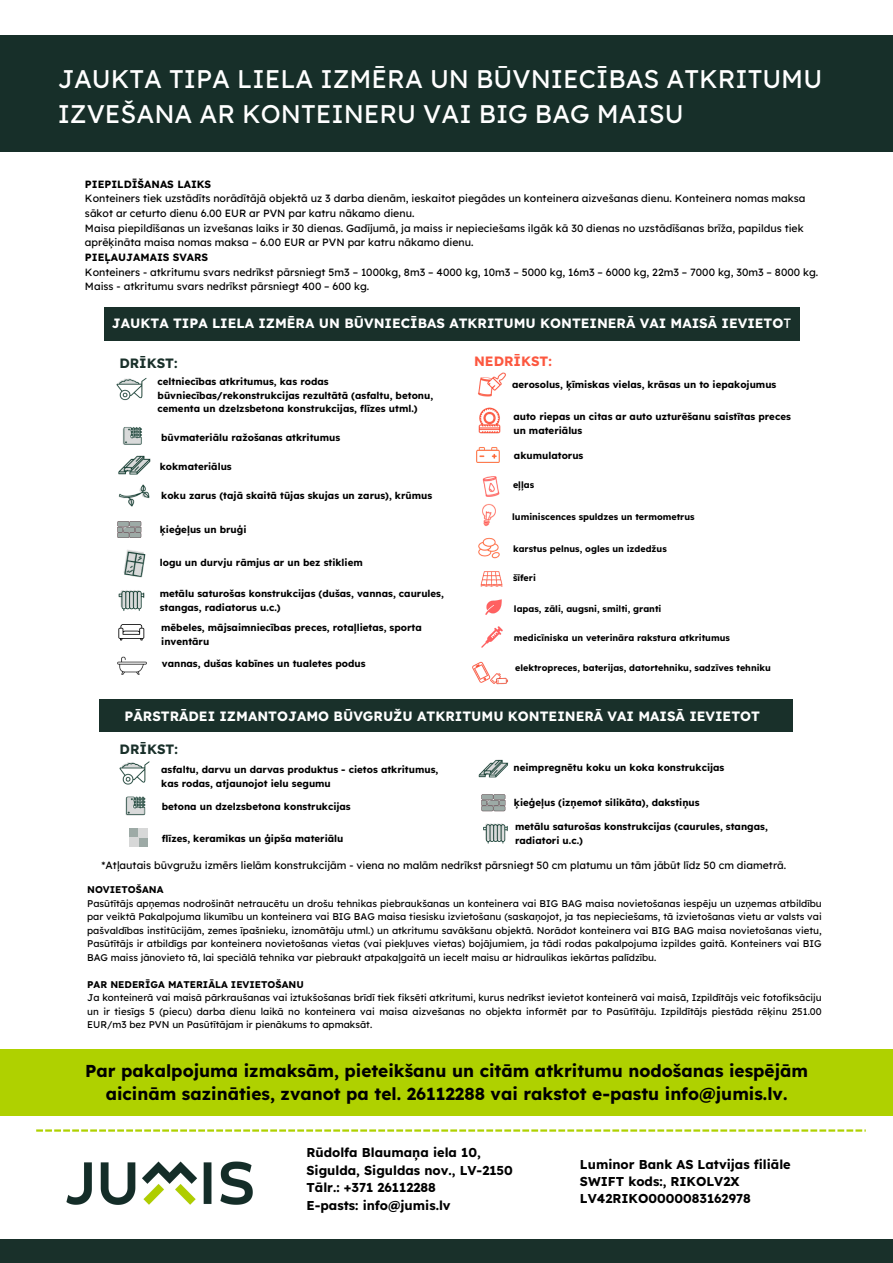
<style>
.page{position:relative;width:893px;height:1263px;background:#fff}
.page>*{position:absolute;margin:0;border:0;box-sizing:border-box;transform-origin:0 0}
.t1{font:25.5px/35.4px "Lexend";color:#fff}
.t2{font:700 17.25px/23.6px "Lexend";color:#000;text-align:center}
.t3{font:700 13.5px "Lexend";color:#fff}
.t4{font:700 13.5px "Lexend";color:#19302a}
.t5{font:700 13.5px "Lexend";color:#fc573f}
.t6{font:700 12.83px/17.4px "Lexend";color:#000}
.t7{font:10.5px "Lexend";color:#000}
.t8{font:700 10.5px "Lexend";color:#000}
.t9{font:9.75px/13.5px "Lexend";color:#000;text-align:justify}
.t10{font:700 9.75px/13.5px "Lexend";color:#000}
.t11{font:700 9px "Lexend";color:#000}
.s1{font-weight:400}
</style>
<div class="page">
<div style="left:0;top:35px;width:893px;height:117px;background:#172f29"></div>
<div style="left:103px;top:307px;width:696px;height:34px;background:#19302a"></div>
<div style="left:99px;top:699px;width:693px;height:33px;background:#19302a"></div>
<div style="left:0;top:1049px;width:893px;height:66px;background:#afd100"></div>
<img style="left:66px;top:1161px;width:187px;height:44px">
<svg style="left:36px;top:1129px;width:829px;height:3px"></svg>
<div style="left:0;top:1239px;width:893px;height:24px;background:#19302a"></div>
<img style="left:116px;top:378px;width:31px;height:23px">
<img style="left:123px;top:427px;width:19px;height:15px">
<img style="left:118px;top:442px;width:33px;height:31px">
<img style="left:118px;top:473px;width:32px;height:34px">
<img style="left:123px;top:537px;width:23px;height:39px">
<img style="left:118px;top:576px;width:27px;height:35px">
<img style="left:117px;top:656px;width:30px;height:19px">
<img style="left:478px;top:372px;width:28px;height:25px">
<img style="left:478px;top:407px;width:23px;height:26px">
<img style="left:476px;top:433px;width:24px;height:30px">
<img style="left:482px;top:476px;width:18px;height:18px">
<img style="left:482px;top:494px;width:17px;height:32px">
<img style="left:478px;top:537px;width:22px;height:20px">
<img style="left:480px;top:557px;width:23px;height:30px">
<img style="left:485px;top:599px;width:17px;height:16px">
<img style="left:481px;top:626px;width:22px;height:22px">
<img style="left:472px;top:661px;width:36px;height:24px">
<img style="left:119px;top:761px;width:31px;height:23px">
<img style="left:125px;top:784px;width:21px;height:32px">
<img style="left:478px;top:759px;width:31px;height:19px">
<img style="left:482px;top:810px;width:26px;height:34px">
<svg style="left:118px;top:624px;width:26px;height:16px"></svg>
<svg style="left:117px;top:521px;width:24px;height:17px"></svg>
<svg style="left:481px;top:794px;width:24px;height:17px"></svg>
<div style="left:129px;top:828px;width:9px;height:9px;background:#9daaa6"></div>
<div style="left:138px;top:837px;width:10px;height:10px;background:#9daaa6"></div>
<div style="left:138px;top:828px;width:10px;height:9px;background:#d7d8d8"></div>
<div style="left:129px;top:837px;width:9px;height:10px;background:#d7d8d8"></div>
<h6 class="t1" style="left:58px;top:61px;width:766px">JAUKTA TIPA LIELA IZMĒRA UN BŪVNIECĪBAS ATKRITUMU<br>IZVEŠANA AR KONTEINERU VAI BIG BAG MAISU</h6>
<p class="t8" style="left:85px;top:177px;width:128px">PIEPILDĪŠANAS LAIKS</p>
<h6 class="t7" style="left:85px;top:192px;width:722px">Konteiners tiek uzstādīts norādītājā objektā uz 3 darba dienām, ieskaitot piegādes un konteinera aizvešanas dienu. Konteinera nomas maksa</h6>
<h6 class="t7" style="left:85px;top:207px;width:331px">sākot ar ceturto dienu 6.00 EUR ar PVN par katru nākamo dienu.</h6>
<p class="t7" style="left:85px;top:221px;width:720px">Maisa piepildīšanas un izvešanas laiks ir 30 dienas. Gadījumā, ja maiss ir nepieciešams ilgāk kā 30 dienas no uzstādīšanas brīža, papildus tiek</p>
<p class="t7" style="left:85px;top:236px;width:390px">aprēķināta maisa nomas maksa – 6.00 EUR ar PVN par katru nākamo dienu.</p>
<h6 class="t8" style="left:85px;top:250px;width:125px">PIEĻAUJAMAIS SVARS</h6>
<h3 class="t7" style="left:85px;top:265px;width:735px">Konteiners - atkritumu svars nedrīkst pārsniegt 5m3 – 1000kg, 8m3 – 4000 kg, 10m3 – 5000 kg, 16m3 – 6000 kg, 22m3 – 7000 kg, 30m3 – 8000 kg.</h3>
<p class="t7" style="left:85px;top:280px;width:286px">Maiss - atkritumu svars nedrīkst pārsniegt 400 – 600 kg.</p>
<h6 class="t3" style="left:112px;top:315px;width:680px">JAUKTA TIPA LIELA IZMĒRA UN BŪVNIECĪBAS ATKRITUMU KONTEINERĀ VAI MAISĀ IEVIETO<span class="s1">T</span></h6>
<p class="t4" style="left:119px;top:355px;width:60px">DRĪKST:</p>
<p class="t5" style="left:474px;top:353px;width:79px">NEDRĪKST:</p>
<p class="t10" style="left:158px;top:375px;width:277px">celtniecības atkritumus, kas rodas būvniecības/rekonstrukcijas rezultātā (asfaltu, betonu, cementa un dzelzsbetona konstrukcijas, flīzes utml.)</p>
<h6 class="t10" style="left:161px;top:430px;width:181px">būvmateriālu ražošanas atkritumus</h6>
<p class="t10" style="left:160px;top:460px;width:73px">kokmateriālus</p>
<h6 class="t10" style="left:161px;top:488px;width:272px">koku zarus (tajā skaitā tūjas skujas un zarus), krūmus</h6>
<p class="t10" style="left:160px;top:522px;width:88px">ķieģeļus un bruģi</p>
<p class="t10" style="left:160px;top:556px;width:204px">logu un durvju rāmjus ar un bez stikliem</p>
<p class="t10" style="left:160px;top:587px;width:286px">metālu saturošas konstrukcijas (dušas, vannas, caurules, stangas, radiatorus u.c.)</p>
<p class="t10" style="left:161px;top:621px;width:262px">mēbeles, mājsaimniecības preces, rotaļlietas, sporta inventāru</p>
<p class="t10" style="left:162px;top:656px;width:205px">vannas, dušas kabīnes un tualetes podus</p>
<p class="t10" style="left:512px;top:377px;width:266px">aerosolus, ķīmiskas vielas, krāsas un to iepakojumus</p>
<p class="t10" style="left:513px;top:410px;width:279px">auto riepas un citas ar auto uzturēšanu saistītas preces un materiālus</p>
<p class="t10" style="left:514px;top:448px;width:71px">akumulatorus</p>
<p class="t11" style="left:513px;top:479px;width:23px">eļļas</p>
<p class="t11" style="left:512px;top:511px;width:184px">luminiscences spuldzes un termometrus</p>
<p class="t11" style="left:513px;top:543px;width:155px">karstus pelnus, ogles un izdedžus</p>
<p class="t11" style="left:513px;top:572px;width:24px">šīferi</p>
<p class="t11" style="left:514px;top:603px;width:149px">lapas, zāli, augsni, smilti, granti</p>
<p class="t11" style="left:514px;top:632px;width:217px">medicīniska un veterināra rakstura atkritumus</p>
<p class="t11" style="left:515px;top:662px;width:257px">elektropreces, baterijas, datortehniku, sadzīves tehniku</p>
<h3 class="t3" style="left:125px;top:707px;width:637px">PĀRSTRĀDEI IZMANTOJAMO BŪVGRUŽU ATKRITUMU KONTEINERĀ VAI MAISĀ IEVIETOT</h3>
<p class="t4" style="left:120px;top:740px;width:60px">DRĪKST:</p>
<p class="t10" style="left:513px;top:761px;width:212px">neimpregnētu koku un koka konstrukcijas</p>
<h6 class="t10" style="left:514px;top:795px;width:187px">ķieģeļus (izņemot silikāta), dakstiņus</h6>
<p class="t10" style="left:515px;top:820px;width:254px">metālu saturošas konstrukcijas (caurules, stangas, radiatori u.c.)</p>
<h6 class="t7" style="left:102px;top:858px;width:686px">*Atļautais būvgružu izmērs lielām konstrukcijām - viena no malām nedrīkst pārsniegt 50 cm platumu un tām jābūt līdz 50 cm diametrā.</h6>
<p class="t10" style="left:87px;top:883px;width:78px">NOVIETOŠANA</p>
<h6 class="t9" style="left:87px;top:896px;width:736px">Pasūtītājs apņemas nodrošināt netraucētu un drošu tehnikas piebraukšanas un konteinera vai BIG BAG maisa novietošanas iespēju un uzņemas atbildību par veiktā Pakalpojuma likumību un konteinera vai BIG BAG maisa tiesisku izvietošanu (saskaņojot, ja tas nepieciešams, tā izvietošanas vietu ar valsts vai pašvaldības institūcijām, zemes īpašnieku, iznomātāju utml.) un atkritumu savākšanu objektā. Norādot konteinera vai BIG BAG maisa novietošanas vietu, Pasūtītājs ir atbildīgs par konteinera novietošanas vietas (vai piekļuves vietas) bojājumiem, ja tādi rodas pakalpojuma izpildes gaitā. Konteiners vai BIG BAG maiss jānovieto tā, lai speciālā tehnika var piebraukt atpakaļgaitā un iecelt maisu ar hidraulikas iekārtas palīdzību.</h6>
<p class="t10" style="left:87px;top:977px;width:218px">PAR NEDERĪGA MATERIĀLA IEVIETOŠANU</p>
<h6 class="t9" style="left:87px;top:991px;width:736px">Ja konteinerā vai maisā pārkraušanas vai iztukšošanas brīdī tiek fiksēti atkritumi, kurus nedrīkst ievietot konteinerā vai maisā, Izpildītājs veic fotofiksāciju un ir tiesīgs 5 (piecu) darba dienu laikā no konteinera vai maisa aizvešanas no objekta informēt par to Pasūtītāju. Izpildītājs piestāda rēķinu 251.00<br>EUR/m3 bez PVN un Pasūtītājam ir pienākums to apmaksāt.</h6>
<p class="t2" style="left:85px;top:1058px;width:724px">Par pakalpojuma izmaksām, pieteikšanu un citām atkritumu nodošanas iespējām aicinām sazināties, zvanot pa tel. 26112288 vai rakstot e-pastu info@jumis.lv.</p>
<h3 class="t10" style="left:161px;top:763px;width:279px">asfaltu, darvu un darvas produktus - cietos atkritumus, kas rodas, atjaunojot ielu segumu</h3>
<p class="t10" style="left:162px;top:799px;width:190px">betona un dzelzsbetona konstrukcijas</p>
<h6 class="t10" style="left:162px;top:831px;width:183px">flīzes, keramikas un ģipša materiālu</h6>
<h6 class="t6" style="left:306px;top:1144px;width:208px">Rūdolfa Blaumaņa iela 10,<br>Sigulda, Siguldas nov., LV-2150<br>Tālr.: +371 26112288<br>E-pasts: info@jumis.lv</h6>
<p class="t6" style="left:580px;top:1155px;width:212px">Luminor Bank AS Latvijas filiāle<br>SWIFT kods:, RIKOLV2X<br>LV42RIKO0000083162978</p>
</div>
